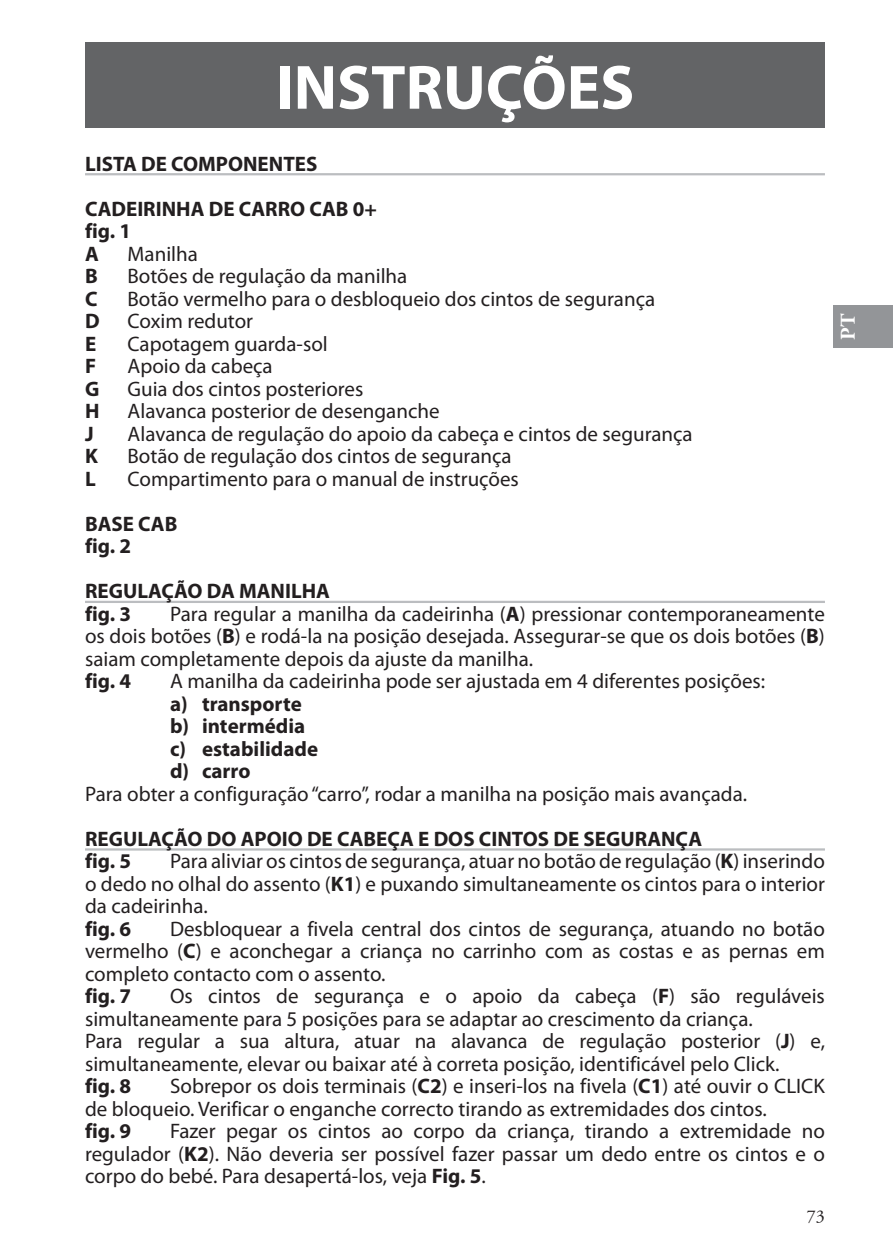
<style>
.page{position:relative;width:893px;height:1259px;background:#fff}
.page>*{position:absolute;margin:0;border:0;box-sizing:border-box;transform-origin:0 0}
.t1{font:700 63px "Myriad Pro";color:#fff}
.t2{font:21px/22.5px "Myriad Pro";color:#231f20;text-align:justify}
.t3{font:700 21px/22.5px "Myriad Pro";color:#231f20}
.t4{font:700 21px "Adobe Garamond Pro";color:#fff}
.t5{font:18px "Adobe Garamond Pro";color:#231f20}
.s1{font-weight:700}
</style>
<div class="page">
<div style="left:833px;top:306px;width:60px;height:42px;background:#939598"></div>
<hr style="left:85px;top:173px;width:740px;height:2px;background:#bbbdc0">
<hr style="left:85px;top:601px;width:740px;height:2px;background:#bbbdc0">
<hr style="left:85px;top:848px;width:740px;height:2px;background:#bbbdc0">
<div style="left:85px;top:43px;width:740px;height:85px;background:#636466"></div>
<h1 class="t1" style="left:276px;top:64px;width:360px">INSTRUÇÕES</h1>
<p class="t3" style="left:85px;top:142px;width:293px;line-height:45px">LISTA DE COMPONENTES<br>CADEIRINHA DE CARRO CAB 0+</p>
<p class="t3" style="left:85px;top:221px;width:48px">fig. 1<br>A</p>
<p class="t2" style="left:128px;top:244px;width:72px">Manilha</p>
<p class="t3" style="left:85px;top:266px;width:14px">B</p>
<p class="t2" style="left:128px;top:266px;width:281px">Botões de regulação da manilha</p>
<p class="t3" style="left:85px;top:289px;width:14px">C</p>
<p class="t2" style="left:128px;top:289px;width:529px">Botão vermelho para o desbloqueio dos cintos de segurança</p>
<p class="t3" style="left:85px;top:311px;width:16px">D</p>
<p class="t2" style="left:128px;top:311px;width:127px">Coxim redutor</p>
<p class="t3" style="left:85px;top:334px;width:13px">E</p>
<p class="t2" style="left:128px;top:334px;width:202px">Capotagem guarda-sol</p>
<p class="t3" style="left:85px;top:356px;width:13px">F</p>
<p class="t2" style="left:128px;top:356px;width:147px">Apoio da cabeça</p>
<p class="t3" style="left:85px;top:379px;width:16px">G</p>
<p class="t2" style="left:128px;top:378px;width:237px">Guia dos cintos posteriores</p>
<p class="t3" style="left:85px;top:401px;width:16px">H</p>
<p class="t2" style="left:128px;top:401px;width:314px">Alavanca posterior de desenganche</p>
<p class="t3" style="left:85px;top:424px;width:10px">J</p>
<p class="t2" style="left:128px;top:423px;width:567px">Alavanca de regulação do apoio da cabeça e cintos de segurança</p>
<p class="t3" style="left:85px;top:446px;width:14px">K</p>
<p class="t2" style="left:128px;top:446px;width:386px">Botão de regulação dos cintos de segurança</p>
<p class="t3" style="left:85px;top:469px;width:12px">L</p>
<p class="t2" style="left:128px;top:468px;width:393px">Compartimento para o manual de instruções</p>
<p class="t3" style="left:85px;top:514px;width:94px">BASE CAB fig. 2</p>
<p class="t3" style="left:85px;top:581px;width:246px">REGULAÇÃO DA MANILHA fig. 3</p>
<p class="t2" style="left:85px;top:603px;width:741px;text-indent:85px">Para regular a manilha da cadeirinha (<span class="s1">A</span>) pressionar contemporaneamente os dois botões (<span class="s1">B</span>) e rodá-la na posição desejada. Assegurar-se que os dois botões (<span class="s1">B</span>) saiam completamente depois da ajuste da manilha.</p>
<p class="t3" style="left:85px;top:671px;width:48px">fig. 4</p>
<p class="t2" style="left:170px;top:671px;width:597px">A manilha da cadeirinha pode ser ajustada em 4 diferentes posições:</p>
<p class="t3" style="left:170px;top:693px;width:150px">a) transporte b) intermédia c) estabilidade d) carro</p>
<p class="t2" style="left:85px;top:783px;width:664px">Para obter a configuração “carro”, rodar a manilha na posição mais avançada.</p>
<p class="t3" style="left:85px;top:828px;width:619px">REGULAÇÃO DO APOIO DE CABEÇA E DOS CINTOS DE SEGURANÇA fig. 5</p>
<p class="t2" style="left:85px;top:851px;width:741px;text-indent:85px">Para aliviar os cintos de segurança, atuar no botão de regulação (<span class="s1">K</span>) inserindo o dedo no olhal do assento (<span class="s1">K1</span>) e puxando simultaneamente os cintos para o interior da cadeirinha.</p>
<p class="t3" style="left:85px;top:918px;width:48px">fig. 6</p>
<p class="t2" style="left:85px;top:918px;width:741px;text-indent:85px">Desbloquear a fivela central dos cintos de segurança, atuando no botão vermelho (<span class="s1">C</span>) e aconchegar a criança no carrinho com as costas e as pernas em completo contacto com o assento.</p>
<p class="t3" style="left:85px;top:986px;width:48px">fig. 7</p>
<p class="t2" style="left:85px;top:986px;width:741px;text-align:left;text-indent:85px">Os cintos de segurança e o apoio da cabeça (<span class="s1">F</span>) são reguláveis simultaneamente para 5 posições para se adaptar ao crescimento da criança.<br>Para regular a sua altura, atuar na alavanca de regulação posterior (<span class="s1">J</span>) e, simultaneamente, elevar ou baixar até à correta posição, identificável pelo Click.</p>
<p class="t3" style="left:85px;top:1076px;width:48px">fig. 8</p>
<p class="t2" style="left:85px;top:1076px;width:741px;text-indent:85px">Sobrepor os dois terminais (<span class="s1">C2</span>) e inseri-los na fivela (<span class="s1">C1</span>) até ouvir o CLICK de bloqueio. Verificar o enganche correcto tirando as extremidades dos cintos.</p>
<p class="t3" style="left:85px;top:1121px;width:48px">fig. 9</p>
<p class="t2" style="left:85px;top:1121px;width:741px;text-indent:85px">Fazer pegar os cintos ao corpo da criança, tirando a extremidade no regulador (<span class="s1">K2</span>). Não deveria ser possível fazer passar um dedo entre os cintos e o corpo do bebé. Para desapertá-los, veja <span class="s1">Fig. 5</span>.</p>
<p class="t5" style="left:807px;top:1208px;width:19px">73</p>
<p class="t4" style="left:839px;top:340px;width:28px;rotate:-90deg">PT</p>
</div>
